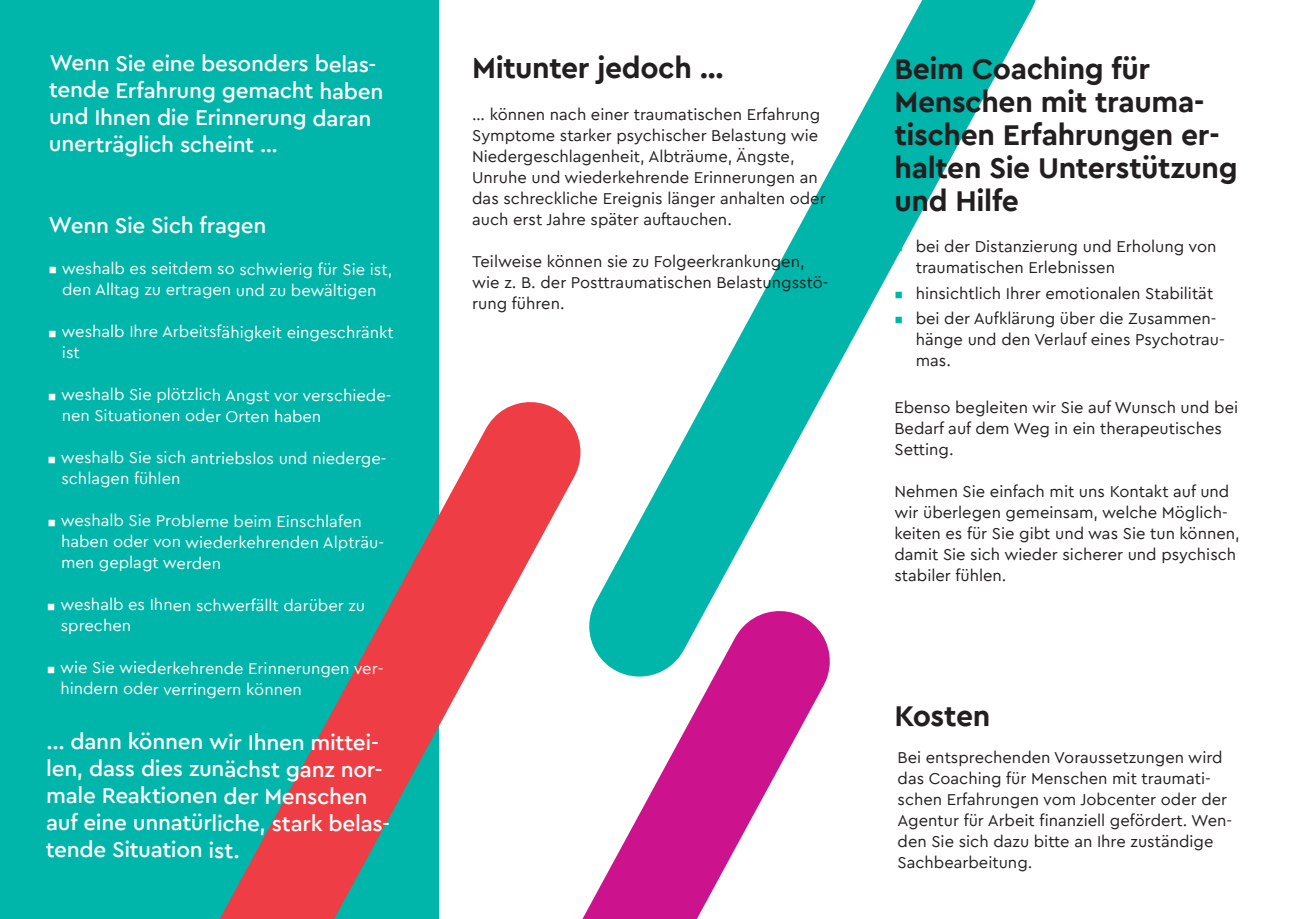
<style>
.page{position:relative;width:1289px;height:919px;background:#fff}
.page>*{position:absolute;margin:0;border:0;box-sizing:border-box;transform-origin:0 0}
.t1{font:700 30px/33px "Cera Pro";letter-spacing:-.01em;color:#231f20}
.t2{font:500 22.5px/26.8px "Cera Pro";letter-spacing:-.02em;color:#fff}
.t3{font:16.5px/21px "Cera Pro";color:#231f20}
.t4{font:16.5px/20.9px "Cera Pro";letter-spacing:-.005em;color:#fff}
.s1{color:#00b5a9}
</style>
<div class="page">
<svg style="left:666px;top:0;width:370px;height:525px"></svg>
<svg style="left:666px;top:525px;width:164px;height:393px"></svg>
<div style="left:0;top:0;width:438px;height:918px;background:#00b5a9"></div>
<svg style="left:220px;top:316px;width:446px;height:602px"></svg>
<h2 class="t2" style="left:49px;top:50px;width:336px">Wenn Sie eine besonders belas&shy;tende Erfahrung gemacht haben und Ihnen die Erinnerung daran unerträglich scheint …</h2>
<h2 class="t2" style="left:49px;top:212px;width:219px">Wenn Sie Sich fragen</h2>
<p class="t4" style="left:48px;top:258px;width:345px;text-align:center">▪ weshalb es seitdem so schwierig für Sie ist, den Alltag zu ertragen und zu bewältigen</p>
<p class="t4" style="left:62px;top:321px;width:333px;line-height:20.4px;text-indent:-14px">▪ weshalb Ihre Arbeitsfähigkeit eingeschränkt ist</p>
<p class="t4" style="left:62px;top:384px;width:331px;text-indent:-14px">▪ weshalb Sie plötzlich Angst vor verschiede&shy;nen Situationen oder Orten haben</p>
<p class="t4" style="left:61px;top:447px;width:327px;text-indent:-14px">▪ weshalb Sie sich antriebslos und niederge&shy;schlagen fühlen</p>
<p class="t4" style="left:61px;top:510px;width:325px;text-indent:-14px">▪ weshalb Sie Probleme beim Einschlafen haben oder von wiederkehrenden Alpträu&shy;men geplagt werden</p>
<p class="t4" style="left:61px;top:594px;width:306px;line-height:20.4px;text-indent:-14px">▪ weshalb es Ihnen schwerfällt darüber zu sprechen</p>
<p class="t4" style="left:60px;top:657px;width:324px;text-indent:-14px">▪ wie Sie wiederkehrende Erinnerungen ver&shy;hindern oder verringern können</p>
<h2 class="t2" style="left:46px;top:728px;width:346px">... dann können wir Ihnen mittei&shy;len, dass dies zunächst ganz nor&shy;male Reaktionen der Menschen auf eine unnatürliche, stark belas&shy;tende Situation ist.</h2>
<h1 class="t1" style="left:472px;top:51px;width:253px">Mitunter jedoch …</h1>
<p class="t3" style="left:472px;top:104px;width:355px">… können nach einer traumatischen Erfahrung Symptome starker psychischer Belastung wie Niedergeschlagenheit, Albträume, Ängste, Unruhe und wiederkehrende Erinnerungen an das schreckliche Ereignis länger anhalten oder auch erst Jahre später auftauchen.</p>
<p class="t3" style="left:472px;top:251px;width:358px">Teilweise können sie zu Folgeerkrankungen, wie z. B. der Posttraumatischen Belastungsstö&shy;rung führen.</p>
<h1 class="t1" style="left:894px;top:52px;width:345px">Beim Coaching für<br>Menschen mit trauma&shy;tischen Erfahrungen er&shy;halten Sie Unterstützung und Hilfe</h1>
<p class="t3" style="left:915px;top:236px;width:302px;text-indent:-21px"><span class="s1">▪</span> bei der Distanzierung und Erholung von traumatischen Erlebnissen</p>
<p class="t3" style="left:894px;top:282px;width:320px"><span class="s1">▪</span> hinsichtlich Ihrer emotionalen Stabilität</p>
<p class="t3" style="left:915px;top:307px;width:310px;text-indent:-21px"><span class="s1">▪</span> bei der Aufklärung über die Zusammen&shy;hänge und den Verlauf eines Psychotrau&shy;mas.</p>
<p class="t3" style="left:894px;top:396px;width:345px">Ebenso begleiten wir Sie auf Wunsch und bei<br>Bedarf auf dem Weg in ein therapeutisches<br>Setting.</p>
<p class="t3" style="left:894px;top:480px;width:347px">Nehmen Sie einfach mit uns Kontakt auf und wir überlegen gemeinsam, welche Möglich&shy;keiten es für Sie gibt und was Sie tun können, damit Sie sich wieder sicherer und psychisch stabiler fühlen.</p>
<h1 class="t1" style="left:894px;top:698px;width:98px">Kosten</h1>
<p class="t3" style="left:897px;top:746px;width:336px">Bei entsprechenden Voraussetzungen wird das Coaching für Menschen mit traumati&shy;schen Erfahrungen vom Jobcenter oder der Agentur für Arbeit finanziell gefördert. Wen&shy;den Sie sich dazu bitte an Ihre zuständige Sachbearbeitung.</p>
</div>
